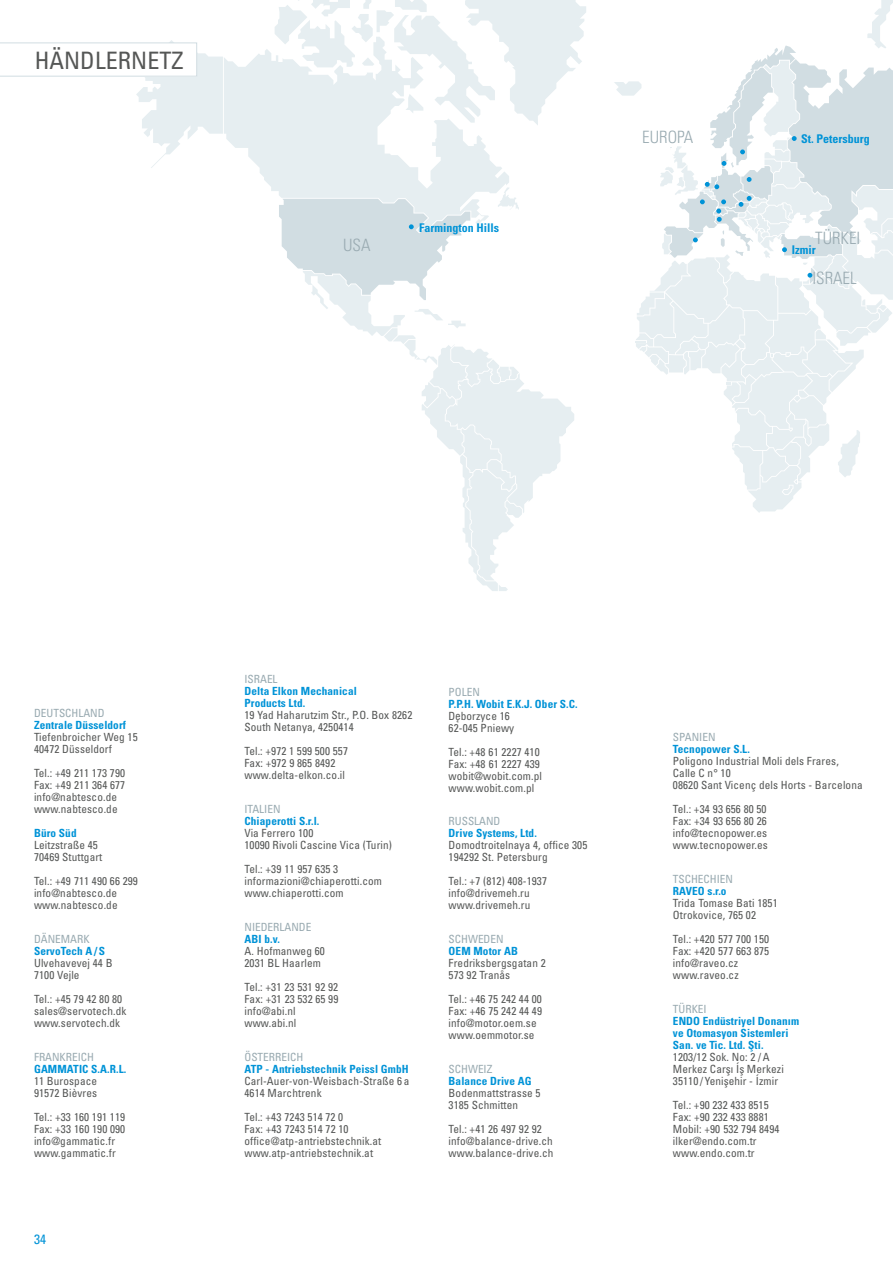
<style>
.page{position:relative;width:893px;height:1263px;background:#fff}
.page>*{position:absolute;margin:0;border:0;box-sizing:border-box;transform-origin:0 0}
.t1{font:condensed 24px "Univers";letter-spacing:.005em;color:#555756}
.t2{font:300 condensed 16.95px "Univers";color:#99aab1}
.t3{font:condensed 13.5px "Univers";color:#0093d7}
.t4{font:700 condensed 12px "Univers";color:#0093d7}
.t5{font:condensed 11.25px/12px "Univers";letter-spacing:.01em;color:#555756}
.t6{font:700 condensed 11.25px/12px "Univers";letter-spacing:.01em;color:#0093d7}
.t7{font:condensed 11.25px "Univers";color:#99aab1}
.s1{font-weight:400;color:#555756}
.s2{font-family:"Helvetica Neue LT Pro";font-weight:400;color:#555756}
</style>
<div class="page">
<svg style="left:224px;top:49px;width:285px;height:142px;fill:#e6eef1"></svg>
<svg style="left:275px;top:0;width:311px;height:126px"></svg>
<svg style="left:279px;top:187px;width:295px;height:404px"></svg>
<svg style="left:614px;top:0;width:279px;height:513px"></svg>
<svg style="left:0;top:40px;width:223px;height:128px"></svg>
<h1 class="t1" style="left:35px;top:45px;width:150px">HÄNDLERNETZ</h1>
<h2 class="t2" style="left:642px;top:127px;width:53px">EUROPA</h2>
<p class="t4" style="left:801px;top:132px;width:70px">St. Petersburg</p>
<p class="t4" style="left:419px;top:220px;width:81px">Farmington Hills</p>
<h2 class="t2" style="left:815px;top:228px;width:47px">TÜRKEI</h2>
<h2 class="t2" style="left:343px;top:235px;width:29px">USA</h2>
<p class="t4" style="left:792px;top:242px;width:25px">Izmir</p>
<h2 class="t2" style="left:812px;top:268px;width:46px">ISRAEL</h2>
<p class="t7" style="left:34px;top:706px;width:72px">DEUTSCHLAND</p>
<p class="t6" style="left:34px;top:719px;width:94px">Zentrale Düsseldorf</p>
<p class="t5" style="left:34px;top:731px;width:105px">Tiefenbroicher Weg 15<br>40472 Düsseldorf</p>
<p class="t5" style="left:34px;top:767px;width:93px">Tel.: +49 211 173 790<br>Fax: +49 211 364 677 info@nabtesco.de www.nabtesco.de</p>
<p class="t6" style="left:34px;top:827px;width:44px">Büro Süd</p>
<p class="t5" style="left:34px;top:839px;width:70px">Leitzstraße 45<br>70469 Stuttgart</p>
<p class="t5" style="left:34px;top:875px;width:105px">Tel.: +49 711 490 66 299 info@nabtesco.de www.nabtesco.de</p>
<p class="t7" style="left:34px;top:932px;width:57px">DÄNEMARK</p>
<p class="t6" style="left:34px;top:945px;width:73px">ServoTech A/ S</p>
<p class="t5" style="left:34px;top:957px;width:80px">Ulvehavevej 44 B<br>7100 Vejle</p>
<p class="t5" style="left:34px;top:993px;width:94px">Tel.: +45 79 42 80 80 sales@servotech.dk www.servotech.dk</p>
<p class="t7" style="left:34px;top:1049px;width:62px">FRANKREICH</p>
<p class="t6" style="left:34px;top:1063px;width:94px">GAMMATIC S.A.R.L.</p>
<p class="t5" style="left:34px;top:1074px;width:65px">11 Burospace<br>91572 Bièvres</p>
<p class="t5" style="left:34px;top:1110px;width:93px">Tel.: +33 160 191 119<br>Fax: +33 160 190 090 info@gammatic.fr www.gammatic.fr</p>
<p class="t3" style="left:34px;top:1230px;width:13px">34</p>
<p class="t7" style="left:244px;top:672px;width:35px">ISRAEL</p>
<p class="t6" style="left:244px;top:685px;width:114px">Delta Elkon Mechanical<br>Products Ltd.</p>
<p class="t5" style="left:244px;top:709px;width:169px">19 Yad Haharutzim Str., P.O. Box 8262<br>South Netanya, 4250414</p>
<p class="t5" style="left:244px;top:745px;width:105px">Tel.: +972 1 599 500 557<br>Fax: +972 9 865 8492 www.delta-elkon.co.il</p>
<p class="t7" style="left:244px;top:802px;width:38px">ITALIEN</p>
<p class="t6" style="left:244px;top:815px;width:76px">Chiaperotti S.r.l.</p>
<p class="t5" style="left:244px;top:827px;width:149px">Via Ferrero 100<br>10090 Rivoli Cascine Vica (Turin)</p>
<p class="t5" style="left:244px;top:863px;width:139px">Tel.: +39 11 957 635 3 informazioni@chiaperotti.com www.chiaperotti.com</p>
<p class="t7" style="left:244px;top:920px;width:68px">NIEDERLANDE</p>
<p class="t6" style="left:244px;top:933px;width:37px">ABI b.v.</p>
<p class="t5" style="left:244px;top:945px;width:82px">A. Hofmanweg 60<br>2031 BL Haarlem</p>
<p class="t5" style="left:244px;top:981px;width:95px">Tel.: +31 23 531 92 92<br>Fax: +31 23 532 65 99 info@abi.nl www.abi.nl</p>
<p class="t7" style="left:244px;top:1050px;width:60px">ÖSTERREICH</p>
<p class="t6" style="left:244px;top:1063px;width:166px">ATP - Antriebstechnik Peissl GmbH</p>
<p class="t5" style="left:244px;top:1075px;width:166px">Carl-Auer-von-Weisbach-Straße 6 a<br>4614 Marchtrenk</p>
<p class="t5" style="left:244px;top:1111px;width:138px">Tel.: +43 7243 514 72 0<br>Fax: +43 7243 514 72 10 office@atp-antriebstechnik.at www.atp-antriebstechnik.at</p>
<p class="t7" style="left:449px;top:684px;width:33px">POLEN</p>
<p class="t6" style="left:449px;top:697px;width:131px">P.P.H. Wobit E.K.J. Ober S.C.<br><span class="s1">D</span><span class="s2">ę</span><span class="s1">borzyce 16<br>62-045 Pniewy</span></p>
<p class="t5" style="left:449px;top:745px;width:95px">Tel.: +48 61 2227 410<br>Fax: +48 61 2227 439 wobit@wobit.com.pl www.wobit.com.pl</p>
<p class="t7" style="left:449px;top:814px;width:53px">RUSSLAND</p>
<p class="t6" style="left:449px;top:827px;width:90px">Drive Systems, Ltd.</p>
<p class="t5" style="left:449px;top:839px;width:140px">Domodtroitelnaya 4, office 305<br>194292 St. Petersburg</p>
<p class="t5" style="left:449px;top:875px;width:100px">Tel.: +7 (812) 408-1937 info@drivemeh.ru www.drivemeh.ru</p>
<p class="t7" style="left:449px;top:932px;width:57px">SCHWEDEN</p>
<p class="t6" style="left:449px;top:945px;width:71px">OEM Motor AB</p>
<p class="t5" style="left:449px;top:957px;width:99px">Fredriksbergsgatan 2<br>573 92 Tranås</p>
<p class="t5" style="left:449px;top:993px;width:95px">Tel.: +46 75 242 44 00<br>Fax: +46 75 242 44 49 info@motor.oem.se www.oemmotor.se</p>
<p class="t7" style="left:449px;top:1062px;width:45px">SCHWEIZ</p>
<p class="t6" style="left:449px;top:1075px;width:84px">Balance Drive AG</p>
<p class="t5" style="left:449px;top:1087px;width:93px">Bodenmattstrasse 5<br>3185 Schmitten</p>
<p class="t5" style="left:449px;top:1123px;width:106px">Tel.: +41 26 497 92 92 info@balance-drive.ch www.balance-drive.ch</p>
<p class="t7" style="left:673px;top:730px;width:44px">SPANIEN</p>
<p class="t6" style="left:673px;top:743px;width:78px">Tecnopower S.L.</p>
<p class="t5" style="left:673px;top:755px;width:191px">Poligono Industrial Moli dels Frares,<br>Calle C n° 10<br>08620 Sant Vicenç dels Horts - Barcelona</p>
<p class="t5" style="left:673px;top:803px;width:96px;text-align:justify">Tel.: +34 93 656 80 50<br>Fax: +34 93 656 80 26 info@tecnopower.es www.tecnopower.es</p>
<p class="t7" style="left:673px;top:872px;width:62px">TSCHECHIEN</p>
<p class="t6" style="left:673px;top:885px;width:55px">RAVEO s.r.o</p>
<p class="t5" style="left:673px;top:897px;width:106px">Trida Tomase Bati 1851<br>Otrokovice, 765 02</p>
<p class="t5" style="left:673px;top:933px;width:98px">Tel.: +420 577 700 150<br>Fax: +420 577 663 875 info@raveo.cz www.raveo.cz</p>
<p class="t7" style="left:673px;top:1002px;width:35px">TÜRKEI</p>
<p class="t6" style="left:673px;top:1015px;width:128px">ENDO Endüstriyel Donanım ve Otomasyon Sistemleri<br>San. ve Tic. Ltd. S¸ ti.</p>
<p class="t5" style="left:673px;top:1051px;width:112px">1203/12 Sok. No: 2 /A<br>Merkez Cars¸ı Ís¸ Merkezi<br>35110 / Yenis¸ehir - Ízmir</p>
<p class="t5" style="left:673px;top:1099px;width:108px">Tel.: +90 232 433 8515<br>Fax: +90 232 433 8881<br>Mobil: +90 532 794 8494 ilker@endo.com.tr www.endo.com.tr</p>
</div>
